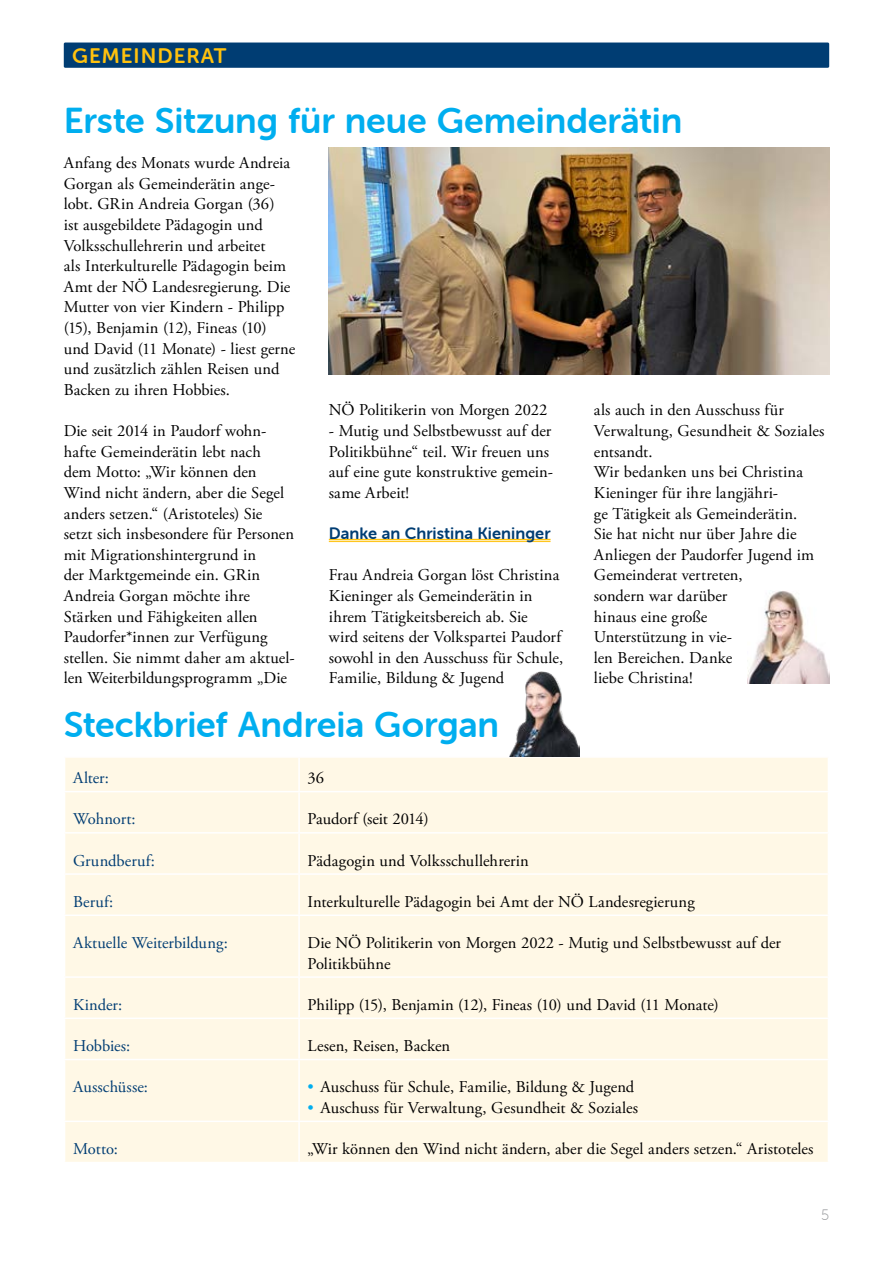
<style>
.page{position:relative;width:893px;height:1263px;background:#fff}
.page>*{position:absolute;margin:0;border:0;box-sizing:border-box;transform-origin:0 0}
.t1{font:36px "Museo Sans Rounded 700";letter-spacing:-.005em;color:#00aeef}
.t2{font:21px "Museo Sans Rounded 700";letter-spacing:.05em;color:#ffc20e}
.t3{font:16.5px/20.5px "Adobe Garamond Pro";letter-spacing:.005em;color:#000}
.t4{font:16.5px "Adobe Garamond Pro";color:#003d73}
.t5{font:16.5px "Museo Sans Rounded 700";letter-spacing:.005em;color:#003d73}
.t6{font:15px "Museo Sans Rounded 100";color:#939598}
.s1{color:#00aeef}
</style>
<div class="page">
<div style="left:64px;top:43px;width:765px;height:25px;background:#003d73"></div>
<hr style="left:329px;top:539px;width:222px;height:1px;background:#ffc20e">
<hr style="left:329px;top:541px;width:222px;height:1px;background:#ffc20e">
<div style="left:65px;top:758px;width:763px;height:404px;background:#fff8e6"></div>
<hr style="left:298px;top:758px;width:2px;height:33px;background:#fff">
<hr style="left:64px;top:791px;width:235px;height:1px;background:#fff">
<hr style="left:299px;top:791px;width:530px;height:1px;background:#fff">
<hr style="left:298px;top:792px;width:2px;height:40px;background:#fff">
<hr style="left:64px;top:832px;width:235px;height:1px;background:#fff">
<hr style="left:299px;top:832px;width:530px;height:1px;background:#fff">
<hr style="left:298px;top:833px;width:2px;height:40px;background:#fff">
<hr style="left:64px;top:873px;width:235px;height:2px;background:#fff">
<hr style="left:299px;top:873px;width:530px;height:2px;background:#fff">
<hr style="left:298px;top:875px;width:2px;height:39px;background:#fff">
<hr style="left:64px;top:914px;width:235px;height:2px;background:#fff">
<hr style="left:299px;top:914px;width:530px;height:2px;background:#fff">
<hr style="left:298px;top:916px;width:2px;height:60px;background:#fff">
<hr style="left:64px;top:976px;width:235px;height:2px;background:#fff">
<hr style="left:299px;top:976px;width:530px;height:2px;background:#fff">
<hr style="left:298px;top:978px;width:2px;height:39px;background:#fff">
<hr style="left:298px;top:1019px;width:2px;height:40px;background:#fff">
<hr style="left:298px;top:1060px;width:2px;height:60px;background:#fff">
<hr style="left:298px;top:1122px;width:2px;height:40px;background:#fff">
<hr style="left:64px;top:1017px;width:235px;height:2px;background:#fff">
<hr style="left:299px;top:1017px;width:530px;height:2px;background:#fff">
<hr style="left:64px;top:1059px;width:235px;height:1px;background:#fff">
<hr style="left:299px;top:1059px;width:530px;height:1px;background:#fff">
<hr style="left:64px;top:1120px;width:235px;height:2px;background:#fff">
<hr style="left:299px;top:1120px;width:530px;height:2px;background:#fff">
<img style="left:329px;top:148px;width:500px;height:226px">
<img style="left:748px;top:591px;width:81px;height:92px">
<img style="left:509px;top:672px;width:71px;height:85px">
<p class="t2" style="left:72px;top:44px;width:156px">GEMEINDERAT</p>
<h1 class="t1" style="left:64px;top:101px;width:620px">Erste Sitzung für neue Gemeinderätin</h1>
<p class="t3" style="left:64px;top:153px;width:233px">Anfang des Monats wurde Andreia<br>Gorgan als Gemeinderätin ange&shy;lobt. GRin Andreia Gorgan (36)<br>ist ausgebildete Pädagogin und<br>Volksschullehrerin und arbeitet<br>als Interkulturelle Pädagogin beim<br>Amt der NÖ Landesregierung. Die<br>Mutter von vier Kindern - Philipp (15), Benjamin (12), Fineas (10) und David (11 Monate) - liest gerne und zusätzlich zählen Reisen und<br>Backen zu ihren Hobbies.</p>
<p class="t3" style="left:64px;top:421px;width:232px">Die seit 2014 in Paudorf wohn&shy;hafte Gemeinderätin lebt nach<br>dem Motto: „Wir können den<br>Wind nicht ändern, aber die Segel anders setzen.“ (Aristoteles) Sie setzt sich insbesondere für Personen mit Migrationshintergrund in<br>der Marktgemeinde ein. GRin<br>Andreia Gorgan möchte ihre<br>Stärken und Fähigkeiten allen<br>Paudorfer*innen zur Verfügung stellen. Sie nimmt daher am aktuel&shy;len Weiterbildungsprogramm „Die</p>
<p class="t3" style="left:329px;top:400px;width:220px">NÖ Politikerin von Morgen 2022</p>
<p class="t3" style="left:329px;top:421px;width:226px">- Mutig und Selbstbewusst auf der<br>Politikbühne“ teil. Wir freuen uns auf eine gute konstruktive gemein&shy;same Arbeit!</p>
<p class="t5" style="left:329px;top:524px;width:223px">Danke an Christina Kieninger</p>
<p class="t3" style="left:329px;top:565px;width:236px">Frau Andreia Gorgan löst Christina Kieninger als Gemeinderätin in ihrem Tätigkeitsbereich ab. Sie<br>wird seitens der Volkspartei Paudorf sowohl in den Ausschuss für Schule, Familie, Bildung &amp; Jugend</p>
<p class="t3" style="left:594px;top:400px;width:232px">als auch in den Ausschuss für<br>Verwaltung, Gesundheit &amp; Soziales entsandt.<br>Wir bedanken uns bei Christina<br>Kieninger für ihre langjähri-<br>ge Tätigkeit als Gemeinderätin.<br>Sie hat nicht nur über Jahre die<br>Anliegen der Paudorfer Jugend im<br>Gemeinderat vertreten,<br>sondern war darüber<br>hinaus eine große<br>Unterstützung in vie-<br>len Bereichen. Danke<br>liebe Christina!</p>
<h1 class="t1" style="left:64px;top:705px;width:437px">Steckbrief Andreia Gorgan</h1>
<p class="t4" style="left:73px;top:768px;width:37px">Alter:</p>
<p class="t3" style="left:308px;top:768px;width:18px">36</p>
<p class="t4" style="left:73px;top:809px;width:64px">Wohnort:</p>
<p class="t3" style="left:308px;top:809px;width:123px">Paudorf (seit 2014)</p>
<p class="t4" style="left:73px;top:850px;width:83px">Grundberuf:</p>
<p class="t3" style="left:308px;top:851px;width:223px">Pädagogin und Volksschullehrerin</p>
<p class="t4" style="left:73px;top:892px;width:42px">Beruf:</p>
<p class="t3" style="left:308px;top:892px;width:389px">Interkulturelle Pädagogin bei Amt der NÖ Landesregierung</p>
<p class="t4" style="left:73px;top:933px;width:156px">Aktuelle Weiterbildung:</p>
<p class="t3" style="left:308px;top:933px;width:475px">Die NÖ Politikerin von Morgen 2022 - Mutig und Selbstbewusst auf der<br>Politikbühne</p>
<p class="t4" style="left:73px;top:995px;width:51px">Kinder:</p>
<p class="t3" style="left:308px;top:995px;width:413px">Philipp (15), Benjamin (12), Fineas (10) und David (11 Monate)</p>
<p class="t4" style="left:73px;top:1036px;width:59px">Hobbies:</p>
<p class="t3" style="left:308px;top:1036px;width:144px">Lesen, Reisen, Backen</p>
<p class="t4" style="left:73px;top:1077px;width:77px">Ausschüsse:</p>
<p class="t3" style="left:308px;top:1077px;width:328px"><span class="s1">•</span> Auschuss für Schule, Familie, Bildung &amp; Jugend</p>
<p class="t3" style="left:308px;top:1098px;width:332px"><span class="s1">•</span> Auschuss für Verwaltung, Gesundheit &amp; Soziales</p>
<p class="t4" style="left:73px;top:1139px;width:46px">Motto:</p>
<p class="t3" style="left:308px;top:1139px;width:508px">„Wir können den Wind nicht ändern, aber die Segel anders setzen.“ Aristoteles</p>
<p class="t6" style="left:821px;top:1207px;width:10px">5</p>
</div>
